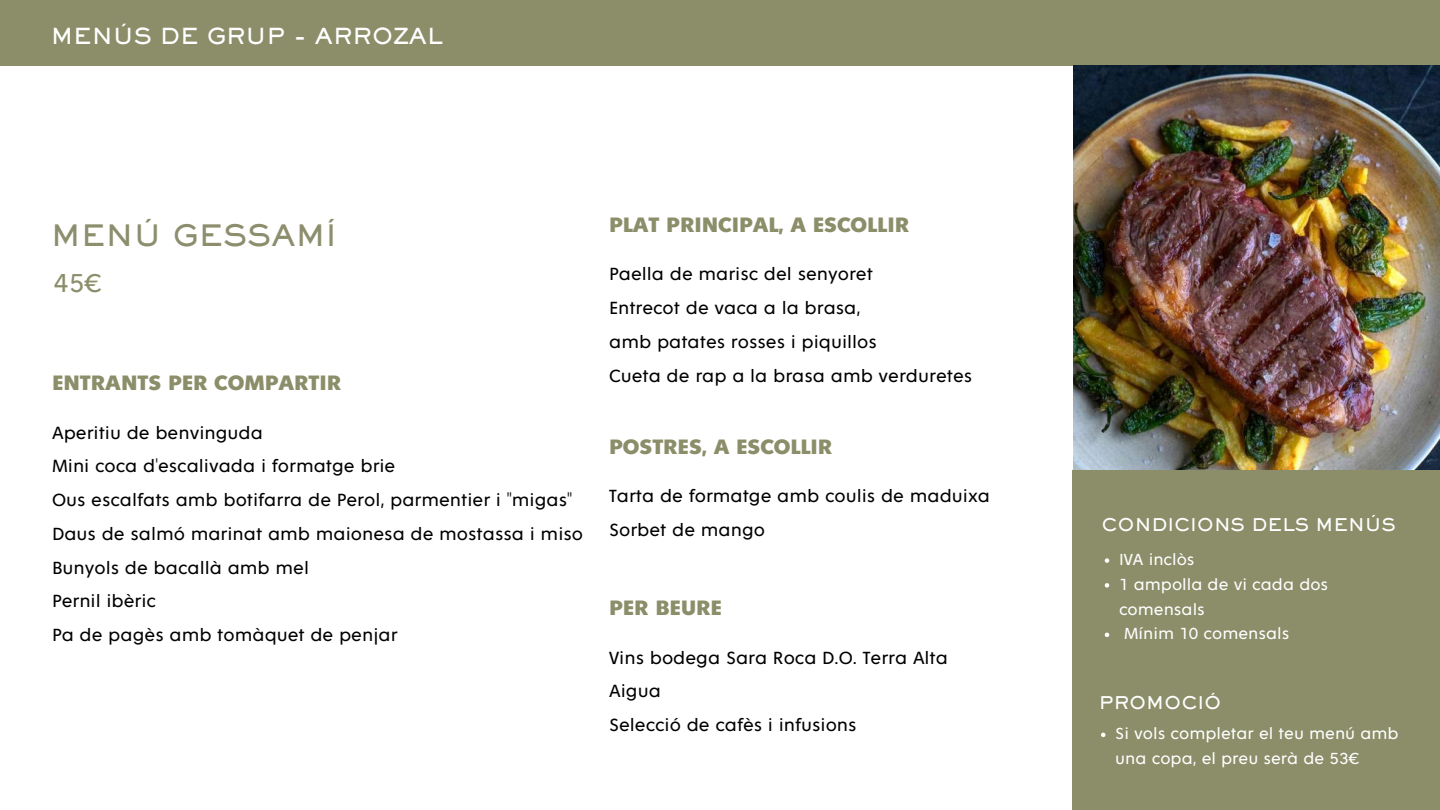
<style>
.page{position:relative;width:1440px;height:810px;background:#fff}
.page>*{position:absolute;margin:0;border:0;box-sizing:border-box;transform-origin:0 0}
.t1{font:800 29px "Sackers Gothic Std";color:#8c8e6d}
.t2{font:27.8px "Fenomen Sans";color:#8b8e69}
.t3{font:700 22.5px "Fenomen Sans";color:#8b8e69}
.t4{font:800 21.8px "Sackers Gothic Std";color:#fff}
.t5{font:19px/33.8px "Fenomen Sans";color:#000}
.t6{font:17.2px/24.8px "Fenomen Sans";color:#fff}
.t7{font:800 17.2px "Sackers Gothic Std";color:#fff}
</style>
<div class="page">
<div style="left:0;top:0;width:1440px;height:65px;background:#8b8e69"></div>
<img style="left:1073px;top:66px;width:367px;height:405px">
<div style="left:1073px;top:471px;width:367px;height:339px;background:#8b8e69"></div>
<svg style="left:1105px;top:558px;width:4px;height:5px"></svg>
<svg style="left:1105px;top:583px;width:4px;height:5px"></svg>
<svg style="left:1105px;top:633px;width:4px;height:4px"></svg>
<svg style="left:1101px;top:733px;width:5px;height:4px"></svg>
<p class="t4" style="left:51px;top:27px;width:394px">MENÚS DE GRUP - ARROZAL</p>
<h1 class="t1" style="left:51px;top:224px;width:288px">MENÚ GESSAMÍ</h1>
<p class="t3" style="left:609px;top:214px;width:301px">PLAT PRINCIPAL, A ESCOLLIR</p>
<p class="t5" style="left:609px;top:258px;width:365px">Paella de marisc del senyoret<br>Entrecot de vaca a la brasa,<br>amb patates rosses i piquillos<br>Cueta de rap a la brasa amb verduretes</p>
<h2 class="t2" style="left:54px;top:270px;width:50px">45€</h2>
<p class="t3" style="left:52px;top:372px;width:291px">ENTRANTS PER COMPARTIR</p>
<p class="t5" style="left:52px;top:416px;width:533px">Aperitiu de benvinguda<br>Mini coca d'escalivada i formatge brie<br>Ous escalfats amb botifarra de Perol, parmentier i "migas" Daus de salmó marinat amb maionesa de mostassa i miso Bunyols de bacallà amb mel<br>Pernil ibèric<br>Pa de pagès amb tomàquet de penjar</p>
<p class="t3" style="left:609px;top:436px;width:225px">POSTRES, A ESCOLLIR</p>
<p class="t5" style="left:609px;top:480px;width:382px">Tarta de formatge amb coulis de maduixa<br>Sorbet de mango</p>
<p class="t3" style="left:609px;top:597px;width:114px">PER BEURE</p>
<p class="t5" style="left:609px;top:641px;width:340px">Vins bodega Sara Roca D.O. Terra Alta<br>Aigua<br>Selecció de cafès i infusions</p>
<p class="t7" style="left:1102px;top:518px;width:296px">CONDICIONS DELS MENÚS</p>
<p class="t6" style="left:1119px;top:548px;width:77px">IVA inclòs</p>
<p class="t6" style="left:1119px;top:573px;width:211px">1 ampolla de vi cada dos</p>
<p class="t6" style="left:1119px;top:597px;width:87px">comensals</p>
<p class="t6" style="left:1124px;top:622px;width:167px">Mínim 10 comensals</p>
<p class="t7" style="left:1099px;top:696px;width:124px">PROMOCIÓ</p>
<p class="t6" style="left:1115px;top:722px;width:285px">Si vols completar el teu menú amb una copa, el preu serà de 53€</p>
</div>
